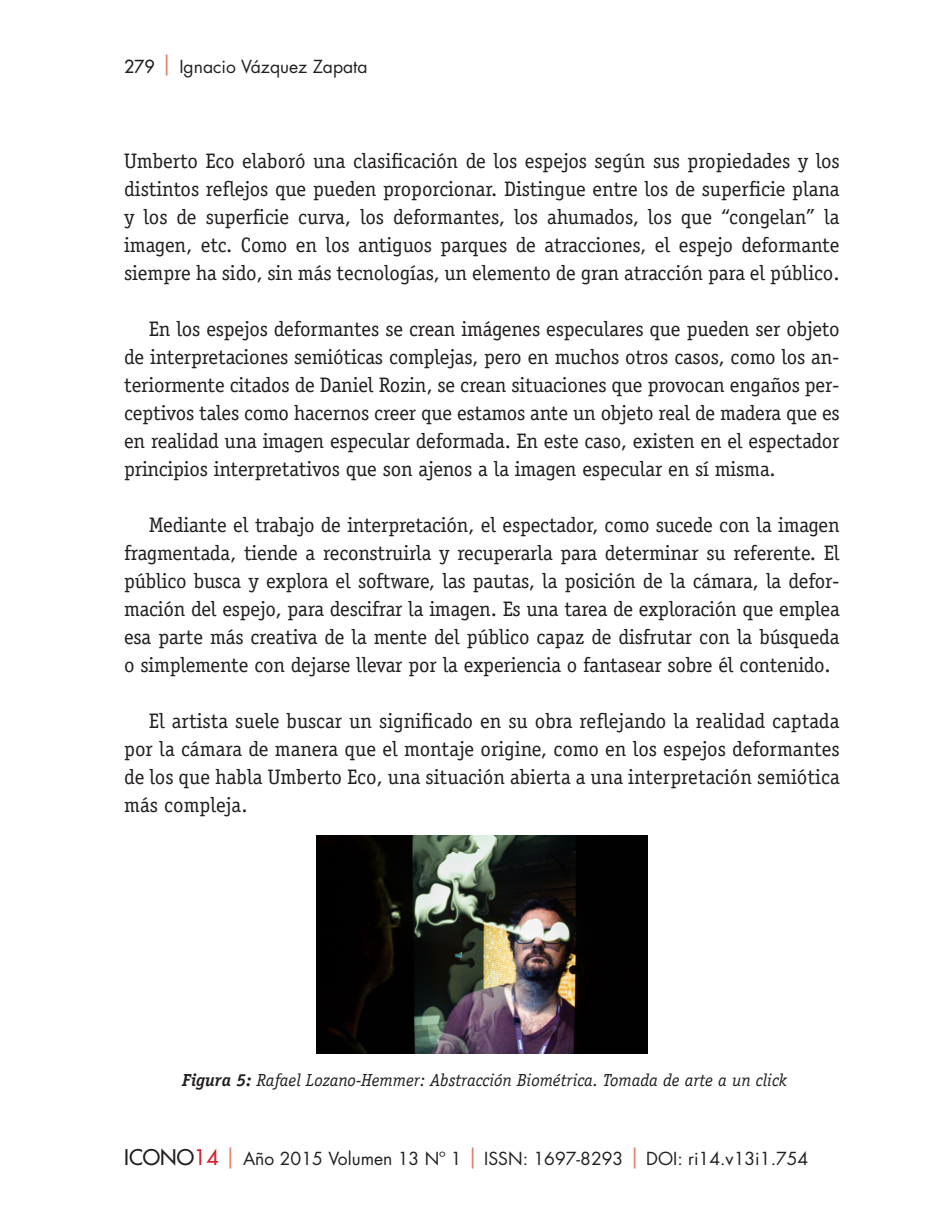
<style>
.page{position:relative;width:939px;height:1220px;background:#fff}
.page>*{position:absolute;margin:0;border:0;box-sizing:border-box;transform-origin:0 0}
.texto_articulo{font:21px/28px "Officina Serif Std";letter-spacing:-.01em;color:#231f20;text-align:justify}
.t1{font:17.5px "Futura Std";color:#231f20}
.pie_foto_figura_tabl{font:italic 17.5px "Officina Serif Std";color:#231f20}
.s1{font-weight:500}
.s2{font-size:21px;color:#e18066}
.s3{font-weight:700}
.s4{font-weight:500;font-size:21px}
.s5{font-weight:500;font-size:21px;color:#d1232a}
</style>
<div class="page">
<img style="left:316px;top:835px;width:331px;height:218px">
<p class="t1" style="left:124px;top:56px;width:245px"><span class="s1">279</span> <span class="s2">|</span> Ignacio Vázquez Zapata</p>
<p class="texto_articulo" style="left:124px;top:147px;width:716px">Umberto Eco elaboró una clasificación de los espejos según sus propiedades y los distintos reflejos que pueden proporcionar. Distingue entre los de superficie plana y los de superficie curva, los deformantes, los ahumados, los que “congelan” la imagen, etc. Como en los antiguos parques de atracciones, el espejo deformante siempre ha sido, sin más tecnologías, un elemento de gran atracción para el público.</p>
<p class="texto_articulo" style="left:124px;top:315px;width:716px;text-indent:25px">En los espejos deformantes se crean imágenes especulares que pueden ser objeto de interpretaciones semióticas complejas, pero en muchos otros casos, como los an&shy;teriormente citados de Daniel Rozin, se crean situaciones que provocan engaños per&shy;ceptivos tales como hacernos creer que estamos ante un objeto real de madera que es en realidad una imagen especular deformada. En este caso, existen en el espectador principios interpretativos que son ajenos a la imagen especular en sí misma.</p>
<p class="texto_articulo" style="left:124px;top:511px;width:716px;text-indent:25px">Mediante el trabajo de interpretación, el espectador, como sucede con la imagen fragmentada, tiende a reconstruirla y recuperarla para determinar su referente. El público busca y explora el software, las pautas, la posición de la cámara, la defor&shy;mación del espejo, para descifrar la imagen. Es una tarea de exploración que emplea esa parte más creativa de la mente del público capaz de disfrutar con la búsqueda o simplemente con dejarse llevar por la experiencia o fantasear sobre él contenido.</p>
<p class="texto_articulo" style="left:124px;top:707px;width:716px;text-indent:25px">El artista suele buscar un significado en su obra reflejando la realidad captada por la cámara de manera que el montaje origine, como en los espejos deformantes de los que habla Umberto Eco, una situación abierta a una interpretación semiótica más compleja.</p>
<p class="pie_foto_figura_tabl" style="left:182px;top:1069px;width:606px"><span class="s3">Figura 5:</span> Rafael Lozano-Hemmer: Abstracción Biométrica. Tomada de arte a un click</p>
<p class="t1" style="left:124px;top:1148px;width:685px"><span class="s4">ICONO</span><span class="s5">14</span> <span class="s2">|</span> Año 2015 Volumen 13 Nº 1 <span class="s2">|</span> ISSN: 1697-8293 <span class="s2">|</span> DOI: ri14.v13i1.754</p>
</div>
